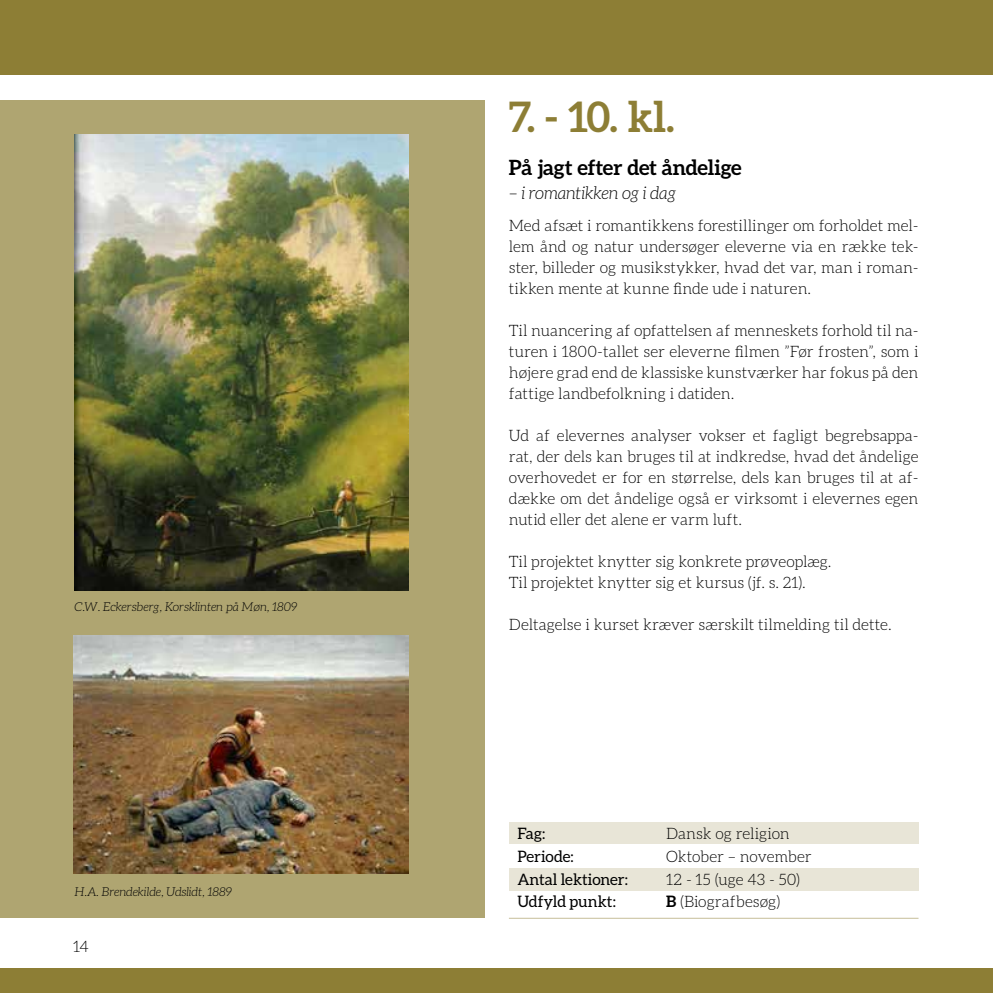
<style>
.page{position:relative;width:993px;height:993px;background:#fff}
.page>*{position:absolute;margin:0;border:0;box-sizing:border-box;transform-origin:0 0}
.t1{font:700 42px "Aleo";color:#8d7e35}
.t2{font:700 21px "Aleo";letter-spacing:-.005em;color:#000}
.t3{font:italic 300 17.5px "Aleo";letter-spacing:-.01em;color:#000}
.t4{font:300 15.75px/21px "Aleo";letter-spacing:-.005em;color:#000;text-align:justify}
.t5{font:15.75px "Aleo";color:#000}
.t6{font:italic 300 12.25px "Aleo";letter-spacing:-.005em;color:#000}
.s1{font-weight:700}
</style>
<div class="page">
<div style="left:0;top:0;width:992px;height:74px;background:#8d7e35"></div>
<div style="left:0;top:967px;width:992px;height:25px;background:#8d7e35"></div>
<div style="left:0;top:100px;width:484px;height:817px;background:#afa571"></div>
<img style="left:74px;top:635px;width:335px;height:238px">
<img style="left:74px;top:134px;width:334px;height:456px">
<div style="left:508px;top:867px;width:410px;height:23px;background:#e8e5d7"></div>
<div style="left:508px;top:822px;width:410px;height:21px;background:#e8e5d7"></div>
<hr style="left:508px;top:917px;width:410px;height:1px;background:#c6bf9a">
<p class="t6" style="left:74px;top:599px;width:224px">C.W. Eckersberg, Korsklinten på Møn, 1809</p>
<p class="t6" style="left:74px;top:884px;width:159px">H.A. Brendekilde, Udslidt, 1889</p>
<p class="t4" style="left:73px;top:935px;width:17px">14</p>
<h1 class="t1" style="left:508px;top:92px;width:167px">7. - 10. kl.</h1>
<h2 class="t2" style="left:508px;top:155px;width:234px">På jagt efter det åndelige</h2>
<p class="t3" style="left:508px;top:183px;width:169px">– i romantikken og i dag</p>
<p class="t4" style="left:508px;top:215px;width:411px">Med afsæt i romantikkens forestillinger om forholdet mel&shy;lem ånd og natur undersøger eleverne via en række tek&shy;ster, billeder og musikstykker, hvad det var, man i roman&shy;tikken mente at kunne finde ude i naturen.</p>
<p class="t4" style="left:508px;top:320px;width:411px">Til nuancering af opfattelsen af menneskets forhold til na&shy;turen i 1800-tallet ser eleverne filmen ”Før frosten”, som i højere grad end de klassiske kunstværker har fokus på den fattige landbefolkning i datiden.</p>
<p class="t4" style="left:508px;top:425px;width:411px">Ud af elevernes analyser vokser et fagligt begrebsappa&shy;rat, der dels kan bruges til at indkredse, hvad det åndelige overhovedet er for en størrelse, dels kan bruges til at af&shy;dække om det åndelige også er virksomt i elevernes egen nutid eller det alene er varm luft.</p>
<p class="t4" style="left:508px;top:551px;width:324px">Til projektet knytter sig konkrete prøveoplæg.<br>Til projektet knytter sig et kursus (jf. s. 21).</p>
<p class="t4" style="left:508px;top:614px;width:384px">Deltagelse i kurset kræver særskilt tilmelding til dette.</p>
<p class="t5" style="left:517px;top:824px;width:30px">Fag:</p>
<p class="t4" style="left:666px;top:822px;width:125px">Dansk og religion</p>
<p class="t5" style="left:517px;top:847px;width:58px">Periode:</p>
<p class="t4" style="left:666px;top:845px;width:147px">Oktober – november</p>
<p class="t5" style="left:517px;top:869px;width:112px">Antal lektioner:</p>
<p class="t4" style="left:666px;top:868px;width:135px">12 - 15 (uge 43 - 50)</p>
<p class="t5" style="left:517px;top:892px;width:100px">Udfyld punkt:</p>
<p class="t4" style="left:666px;top:891px;width:116px"><span class="s1">B</span> (Biografbesøg)</p>
</div>
